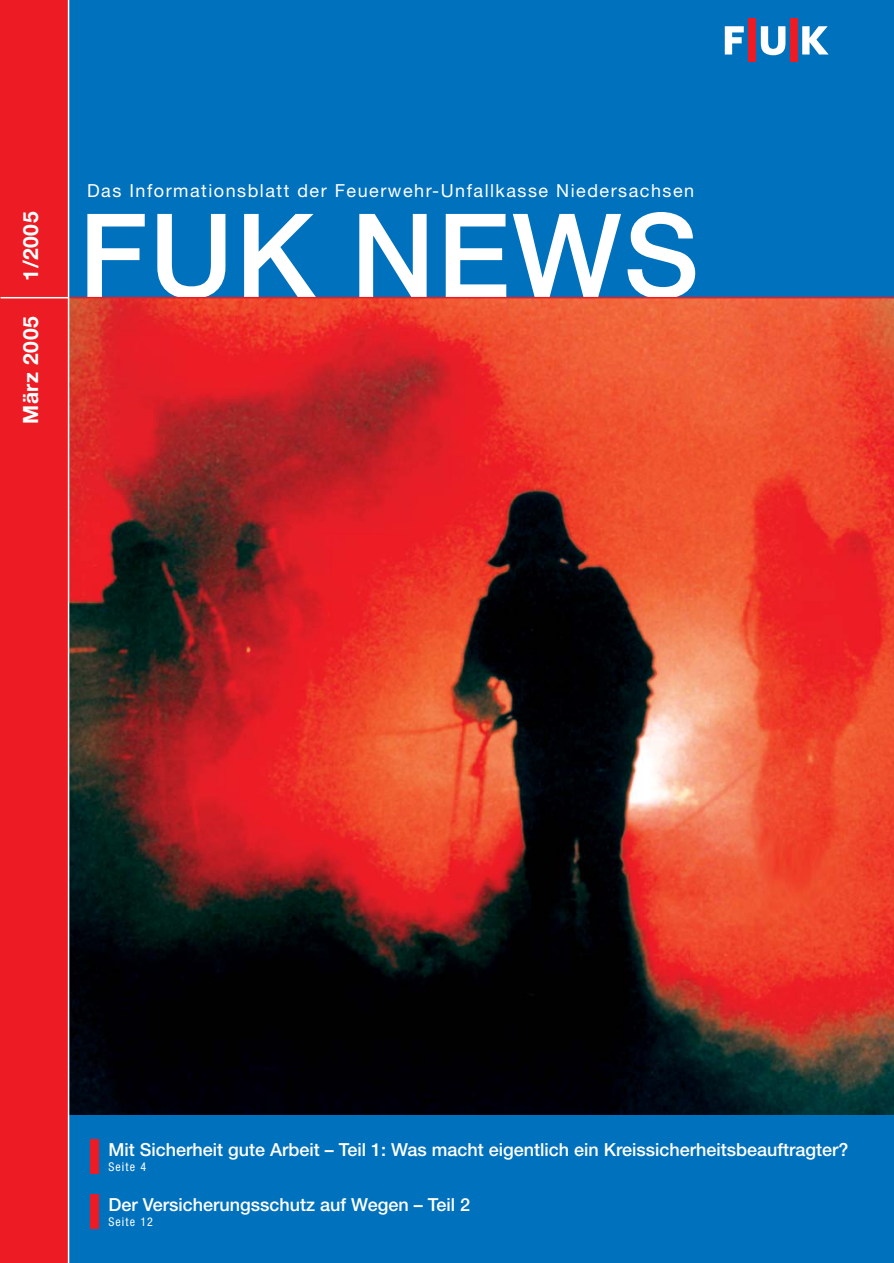
<style>
.page{position:relative;width:894px;height:1263px;background:#fff}
.page>*{position:absolute;margin:0;border:0;box-sizing:border-box;transform-origin:0 0}
.t1{font:500 116.25px "Helvetica Neue";letter-spacing:.015em;color:#fff}
.t2{font:700 21px "Helvetica Neue";letter-spacing:.03em;color:#fff}
.t3{font:500 18px "Helvetica Neue";color:#fff}
.t4{font:18px "Helvetica Neue";letter-spacing:.085em;color:#fff}
.t5{font:condensed 12px "Helvetica Neue";letter-spacing:.095em;color:#fff}
</style>
<div class="page">
<div style="left:1px;top:0;width:68px;height:1263px;background:#ed1c24"></div>
<div style="left:69px;top:0;width:824px;height:298px;background:#0071bc"></div>
<div style="left:69px;top:1114px;width:824px;height:149px;background:#0071bc"></div>
<hr style="left:1px;top:297px;width:68px;height:1px;background:#fff">
<div style="left:90px;top:1140px;width:8px;height:34px;background:#ed1c24"></div>
<div style="left:90px;top:1195px;width:8px;height:34px;background:#ed1c24"></div>
<svg style="left:725px;top:26px;width:19px;height:29px"></svg>
<svg style="left:761px;top:26px;width:24px;height:29px"></svg>
<svg style="left:802px;top:26px;width:27px;height:29px"></svg>
<div style="left:748px;top:18px;width:8px;height:43px;background:#ed1c24"></div>
<div style="left:790px;top:18px;width:8px;height:43px;background:#ed1c24"></div>
<img style="left:69px;top:298px;width:824px;height:816px">
<hr style="left:69px;top:297px;width:824px;height:1px;background:#ed1c24">
<hr style="left:68px;top:0;width:1px;height:1263px;background:#fff">
<p class="t2" style="left:23px;top:281px;width:71px;rotate:-90deg">1/2005</p>
<p class="t2" style="left:23px;top:424px;width:109px;rotate:-90deg">März 2005</p>
<p class="t4" style="left:87px;top:184px;width:609px">Das Informationsblatt der Feuerwehr-Unfallkasse Niedersachsen</p>
<h1 class="t1" style="left:79px;top:214px;width:622px">FUK NEWS</h1>
<p class="t3" style="left:108px;top:1143px;width:742px">Mit Sicherheit gute Arbeit – Teil 1: Was macht eigentlich ein Kreissicherheitsbeauftragter?</p>
<p class="t5" style="left:108px;top:1163px;width:39px">Seite 4</p>
<p class="t3" style="left:108px;top:1199px;width:363px">Der Versicherungsschutz auf Wegen – Teil 2</p>
<p class="t5" style="left:108px;top:1218px;width:46px">Seite 12</p>
</div>
